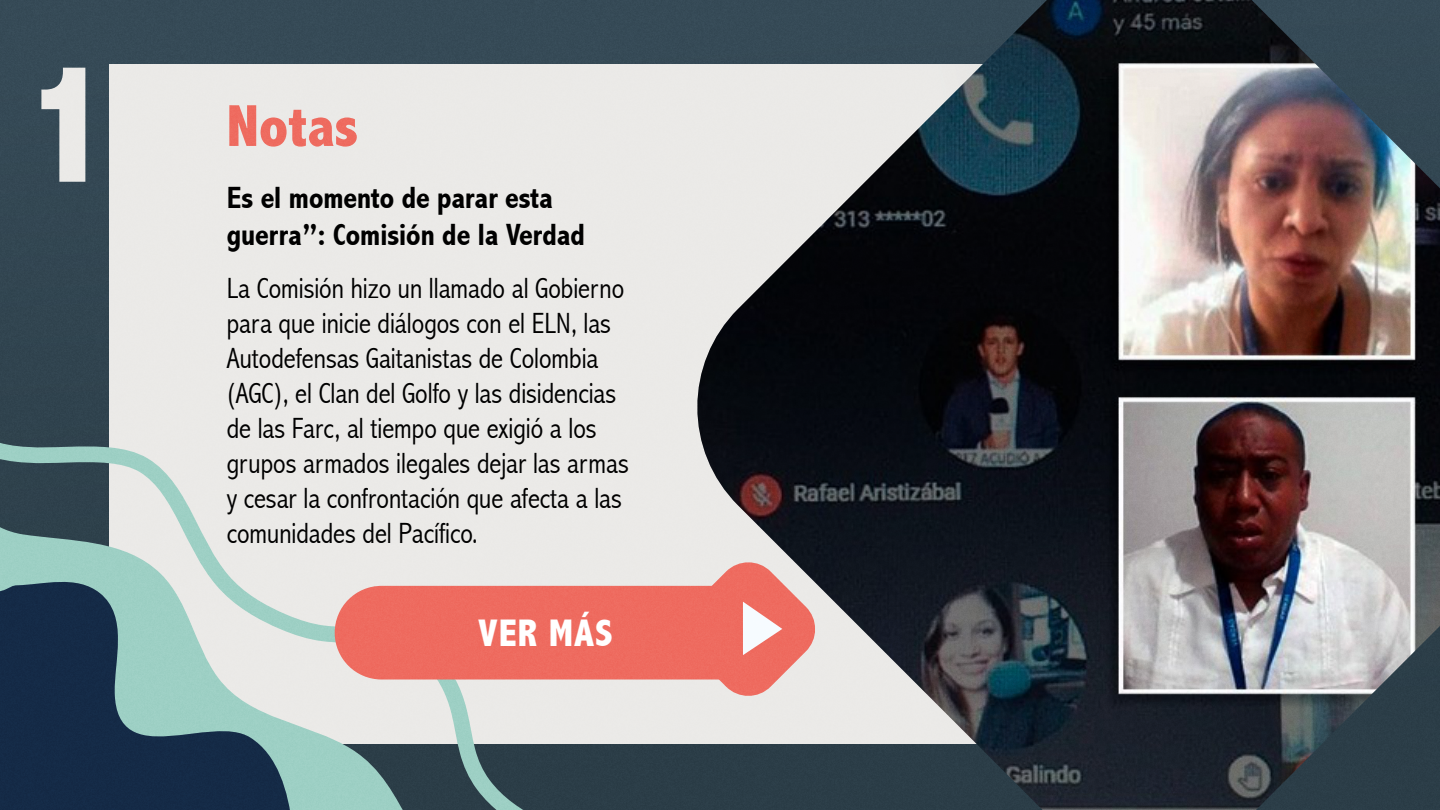
<style>
.page{position:relative;width:1440px;height:810px;background:#fff}
.page>*{position:absolute;margin:0;border:0;box-sizing:border-box;transform-origin:0 0}
.t1{font:800 condensed 175.05px "Abadi";color:#eeedeb}
.t2{font:800 condensed 59.7px "Abadi";color:#f1776b}
.t3{font:800 condensed 38.55px "Abadi";letter-spacing:.025em;color:#fff}
.t4{font:700 condensed 30.75px/36.9px "Abadi";color:#000}
.t5{font:300 condensed 29.25px/35.1px "Abadi";color:#000}
</style>
<div class="page">
<img style="left:0;top:0;width:1440px;height:810px">
<h1 class="t1" style="left:24px;top:22px;width:91px">1</h1>
<h2 class="t2" style="left:227px;top:91px;width:133px">Notas</h2>
<p class="t4" style="left:227px;top:179px;width:360px">Es el momento de parar esta guerra”: Comisión de la Verdad</p>
<p class="t5" style="left:227px;top:270px;width:403px">La Comisión hizo un llamado al Gobierno para que inicie diálogos con el ELN, las Autodefensas Gaitanistas de Colombia (AGC), el Clan del Golfo y las disidencias de las Farc, al tiempo que exigió a los grupos armados ilegales dejar las armas y cesar la confrontación que afecta a las comunidades del Pacífico.</p>
<h3 class="t3" style="left:478px;top:611px;width:136px">VER MÁS</h3>
</div>
